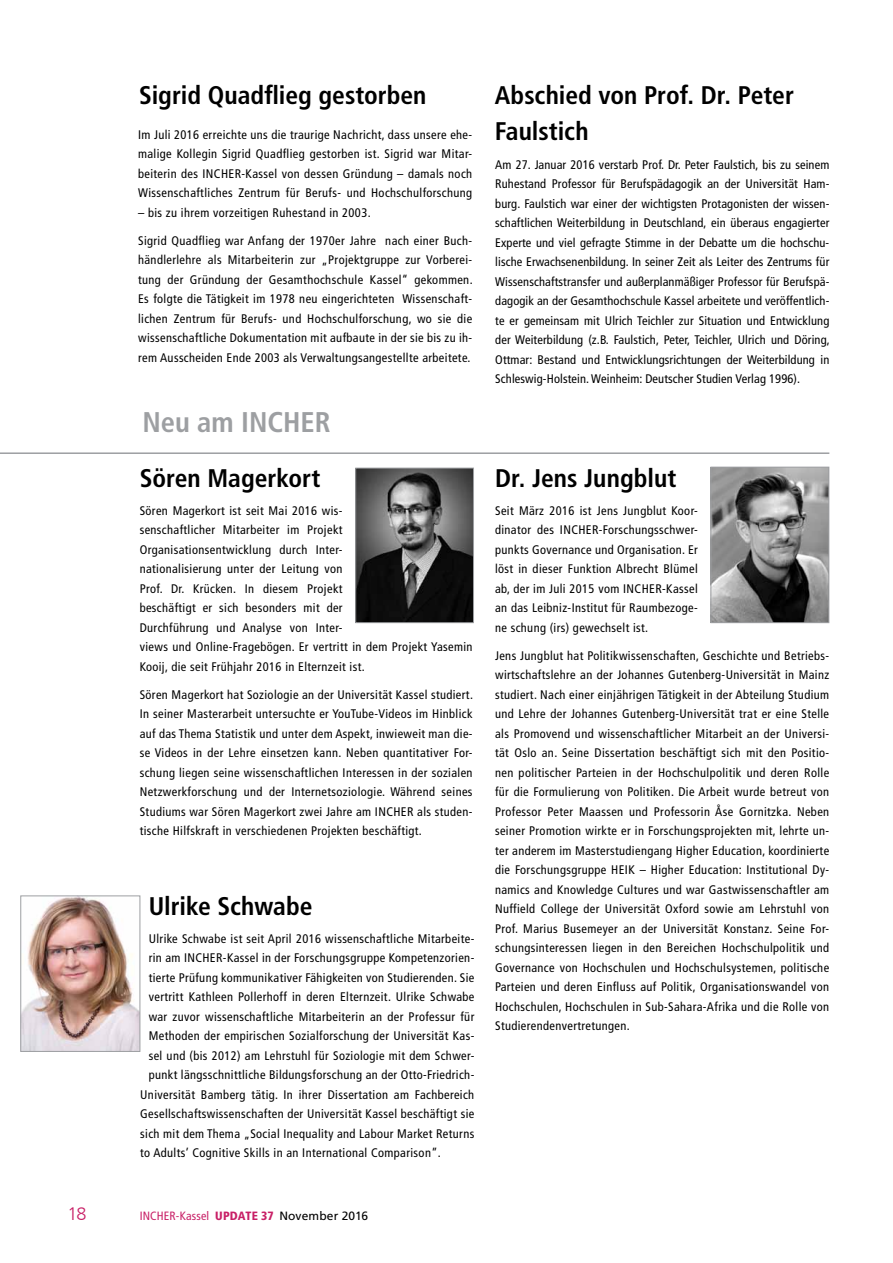
<style>
.page{position:relative;width:893px;height:1263px;background:#fff}
.page>*{position:absolute;margin:0;border:0;box-sizing:border-box;transform-origin:0 0}
.t1{font:700 condensed 28.5px "Frutiger LT Com";color:#9d9fa2}
.t2{font:700 condensed 25.5px/36px "Frutiger LT Com";color:#000}
.t3{font:300 18px "Frutiger LT Com";color:#c81f66}
.t4{font:condensed 12.45px/19.5px "Frutiger LT Com";letter-spacing:.03em;color:#000;text-align:justify}
.t5{font:condensed 12px "Frutiger LT Com";letter-spacing:.015em;color:#c81f66}
.s1{font-weight:900}
.s2{font-stretch:normal;color:#000}
</style>
<div class="page">
<img style="left:713px;top:469px;width:114px;height:152px">
<div style="left:711px;top:467px;width:118px;height:156px;border:1px solid #9d9fa2"></div>
<img style="left:357px;top:470px;width:115px;height:151px">
<div style="left:355px;top:468px;width:119px;height:155px;border:1px solid #9d9fa2"></div>
<img style="left:22px;top:897px;width:116px;height:153px">
<div style="left:20px;top:895px;width:120px;height:157px;border:1px solid #9d9fa2"></div>
<hr style="left:0;top:452px;width:829px;height:2px;background:#9d9fa2">
<h2 class="t2" style="left:139px;top:77px;width:289px">Sigrid Quadflieg gestorben</h2>
<p class="t4" style="left:138px;top:125px;width:336px">Im Juli 2016 erreichte uns die traurige Nachricht, dass unsere ehe&shy;malige Kollegin Sigrid Quadflieg gestorben ist. Sigrid war Mitar&shy;beiterin des INCHER-Kassel von dessen Gründung – damals noch Wissenschaftliches Zentrum für Berufs- und Hochschulforschung</p>
<p class="t4" style="left:138px;top:203px;width:234px">– bis zu ihrem vorzeitigen Ruhestand in 2003.</p>
<p class="t4" style="left:138px;top:231px;width:336px">Sigrid Quadflieg war Anfang der 1970er Jahre nach einer Buch&shy;händlerlehre als Mitarbeiterin zur „Projektgruppe zur Vorberei&shy;tung der Gründung der Gesamthochschule Kassel“ gekommen.<br>Es folgte die Tätigkeit im 1978 neu eingerichteten Wissenschaft&shy;lichen Zentrum für Berufs- und Hochschulforschung, wo sie die wissenschaftliche Dokumentation mit aufbaute in der sie bis zu ih&shy;rem Ausscheiden Ende 2003 als Verwaltungsangestellte arbeitete.</p>
<h1 class="t1" style="left:142px;top:404px;width:190px">Neu am INCHER</h1>
<h2 class="t2" style="left:140px;top:460px;width:182px">Sören Magerkort</h2>
<p class="t4" style="left:140px;top:501px;width:334px;text-align:left">Sören Magerkort ist seit Mai 2016 wis-<br>senschaftlicher Mitarbeiter im Projekt Organisationsentwicklung durch Inter-<br>nationalisierung unter der Leitung von<br>Prof. Dr. Krücken. In diesem Projekt<br>beschäftigt er sich besonders mit der<br>Durchführung und Analyse von Inter-<br>views und Online-Fragebögen. Er vertritt in dem Projekt Yasemin Kooij, die seit Frühjahr 2016 in Elternzeit ist.</p>
<p class="t4" style="left:140px;top:685px;width:335px">Sören Magerkort hat Soziologie an der Universität Kassel studiert.<br>In seiner Masterarbeit untersuchte er YouTube-Videos im Hinblick auf das Thema Statistik und unter dem Aspekt, inwieweit man die&shy;se Videos in der Lehre einsetzen kann. Neben quantitativer For&shy;schung liegen seine wissenschaftlichen Interessen in der sozialen Netzwerkforschung und der Internetsoziologie. Während seines Studiums war Sören Magerkort zwei Jahre am INCHER als studen&shy;tische Hilfskraft in verschiedenen Projekten beschäftigt.</p>
<h2 class="t2" style="left:149px;top:888px;width:165px">Ulrike Schwabe</h2>
<p class="t4" style="left:149px;top:928px;width:327px">Ulrike Schwabe ist seit April 2016 wissenschaftliche Mitarbeite-</p>
<p class="t4" style="left:149px;top:948px;width:327px">rin am INCHER-Kassel in der Forschungsgruppe Kompetenzorien-</p>
<p class="t4" style="left:149px;top:967px;width:327px">tierte Prüfung kommunikativer Fähigkeiten von Studierenden. Sie</p>
<p class="t4" style="left:149px;top:987px;width:327px">vertritt Kathleen Pollerhoff in deren Elternzeit. Ulrike Schwabe</p>
<p class="t4" style="left:149px;top:1006px;width:327px">war zuvor wissenschaftliche Mitarbeiterin an der Professur für</p>
<p class="t4" style="left:149px;top:1026px;width:327px">Methoden der empirischen Sozialforschung der Universität Kas-</p>
<p class="t4" style="left:149px;top:1045px;width:327px">sel und (bis 2012) am Lehrstuhl für Soziologie mit dem Schwer-</p>
<p class="t4" style="left:149px;top:1065px;width:327px">punkt längsschnittliche Bildungsforschung an der Otto-Friedrich-</p>
<p class="t4" style="left:140px;top:1084px;width:336px">Universität Bamberg tätig. In ihrer Dissertation am Fachbereich</p>
<p class="t4" style="left:140px;top:1104px;width:336px">Gesellschaftswissenschaften der Universität Kassel beschäftigt sie</p>
<p class="t4" style="left:140px;top:1123px;width:336px">sich mit dem Thema „Social Inequality and Labour Market Returns</p>
<p class="t4" style="left:140px;top:1143px;width:302px">to Adults’ Cognitive Skills in an International Comparison”.</p>
<h3 class="t3" style="left:67px;top:1203px;width:20px">18</h3>
<p class="t5" style="left:140px;top:1208px;width:230px">INCHER-Kassel <span class="s1">UPDATE 37</span> <span class="s2">November 2016</span></p>
<h2 class="t2" style="left:495px;top:77px;width:301px">Abschied von Prof. Dr. Peter<br>Faulstich</h2>
<p class="t4" style="left:495px;top:155px;width:336px">Am 27. Januar 2016 verstarb Prof. Dr. Peter Faulstich, bis zu seinem Ruhestand Professor für Berufspädagogik an der Universität Ham&shy;burg. Faulstich war einer der wichtigsten Protagonisten der wissen&shy;schaftlichen Weiterbildung in Deutschland, ein überaus engagierter Experte und viel gefragte Stimme in der Debatte um die hochschu&shy;lische Erwachsenenbildung. In seiner Zeit als Leiter des Zentrums für Wissenschaftstransfer und außerplanmäßiger Professor für Berufspä&shy;dagogik an der Gesamthochschule Kassel arbeitete und veröffentlich&shy;te er gemeinsam mit Ulrich Teichler zur Situation und Entwicklung der Weiterbildung (z.B. Faulstich, Peter, Teichler, Ulrich und Döring, Ottmar: Bestand und Entwicklungsrichtungen der Weiterbildung in Schleswig-Holstein. Weinheim: Deutscher Studien Verlag 1996).</p>
<h2 class="t2" style="left:495px;top:460px;width:183px">Dr. Jens Jungblut</h2>
<p class="t4" style="left:495px;top:501px;width:204px">Seit März 2016 ist Jens Jungblut Koor&shy;dinator des INCHER-Forschungsschwer&shy;punkts Governance und Organisation. Er löst in dieser Funktion Albrecht Blümel ab, der im Juli 2015 vom INCHER-Kassel an das Leibniz-Institut für Raumbezoge&shy;ne schung (irs) gewechselt ist.</p>
<p class="t4" style="left:495px;top:646px;width:336px">Jens Jungblut hat Politikwissenschaften, Geschichte und Betriebs&shy;wirtschaftslehre an der Johannes Gutenberg-Universität in Mainz studiert. Nach einer einjährigen Tätigkeit in der Abteilung Studium und Lehre der Johannes Gutenberg-Universität trat er eine Stelle als Promovend und wissenschaftlicher Mitarbeit an der Universi&shy;tät Oslo an. Seine Dissertation beschäftigt sich mit den Positio&shy;nen politischer Parteien in der Hochschulpolitik und deren Rolle für die Formulierung von Politiken. Die Arbeit wurde betreut von Professor Peter Maassen und Professorin Åse Gornitzka. Neben seiner Promotion wirkte er in Forschungsprojekten mit, lehrte un&shy;ter anderem im Masterstudiengang Higher Education, koordinierte die Forschungsgruppe HEIK – Higher Education: Institutional Dy&shy;namics and Knowledge Cultures und war Gastwissenschaftler am Nuffield College der Universität Oxford sowie am Lehrstuhl von Prof. Marius Busemeyer an der Universität Konstanz. Seine For&shy;schungsinteressen liegen in den Bereichen Hochschulpolitik und Governance von Hochschulen und Hochschulsystemen, politische Parteien und deren Einfluss auf Politik, Organisationswandel von Hochschulen, Hochschulen in Sub-Sahara-Afrika und die Rolle von Studierendenvertretungen.</p>
</div>
